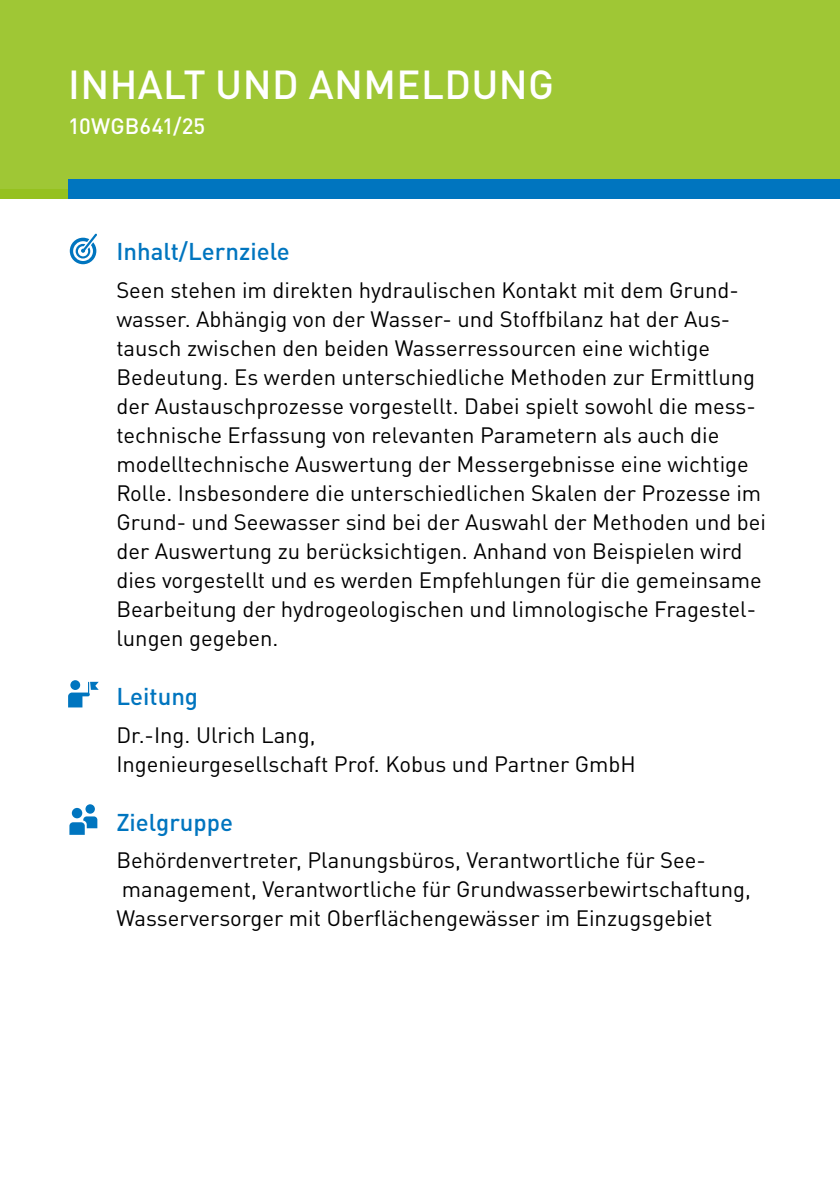
<style>
.page{position:relative;width:840px;height:1191px;background:#fff}
.page>*{position:absolute;margin:0;border:0;box-sizing:border-box;transform-origin:0 0}
.t1{font:500 40px "DINOT";letter-spacing:.01em;color:#fff}
.t2{font:500 24px "DINOT";color:#0075bf}
.t3{font:22px/29px "DINOT";color:#000}
.t4{font:500 22px "DINOT";letter-spacing:.005em;color:#fff}
</style>
<div class="page">
<div style="left:0;top:0;width:839px;height:199px;background:#9fc735"></div>
<hr style="left:839px;top:990px;width:1px;height:201px;background:#f1f6e4">
<svg style="left:70px;top:234px;width:27px;height:30px"></svg>
<svg style="left:70px;top:680px;width:10px;height:10px"></svg>
<svg style="left:68px;top:682px;width:31px;height:25px"></svg>
<div style="left:72px;top:808px;width:10px;height:10px;background:#0075bf;border-radius:50%"></div>
<div style="left:85px;top:804px;width:10px;height:9px;background:#0075bf;border-radius:50%"></div>
<svg style="left:69px;top:816px;width:28px;height:19px"></svg>
<div style="left:0;top:189px;width:68px;height:10px;background:#95c11f"></div>
<div style="left:68px;top:180px;width:771px;height:19px;background:#0075bf"></div>
<h1 class="t1" style="left:68px;top:53px;width:487px">INHALT UND ANMELDUNG</h1>
<p class="t4" style="left:68px;top:109px;width:139px">10WGB641/25</p>
<p class="t2" style="left:116px;top:233px;width:175px">Inhalt/Lernziele</p>
<p class="t3" style="left:116px;top:274px;width:651px">Seen stehen im direkten hydraulischen Kontakt mit dem Grund&shy;wasser. Abhängig von der Wasser- und Stoffbilanz hat der Aus&shy;tausch zwischen den beiden Wasserressourcen eine wichtige Bedeutung. Es werden unterschiedliche Methoden zur Ermittlung der Austauschprozesse vorgestellt. Dabei spielt sowohl die mess&shy;technische Erfassung von relevanten Parametern als auch die modelltechnische Auswertung der Messergebnisse eine wichtige Rolle. Insbesondere die unterschiedlichen Skalen der Prozesse im Grund- und Seewasser sind bei der Auswahl der Methoden und bei der Auswertung zu berücksichtigen. Anhand von Beispielen wird dies vorgestellt und es werden Empfehlungen für die gemeinsame Bearbeitung der hydrogeologischen und limnologische Fragestel&shy;lungen gegeben.</p>
<p class="t2" style="left:116px;top:678px;width:83px">Leitung</p>
<p class="t3" style="left:116px;top:719px;width:520px">Dr.-Ing. Ulrich Lang,<br>Ingenieurgesellschaft Prof. Kobus und Partner GmbH</p>
<p class="t2" style="left:116px;top:803px;width:118px">Zielgruppe</p>
<p class="t3" style="left:116px;top:844px;width:635px">Behördenvertreter, Planungsbüros, Verantwortliche für See&shy;management, Verantwortliche für Grundwasserbewirtschaftung,<br>Wasserversorger mit Oberflächengewässer im Einzugsgebiet</p>
</div>
